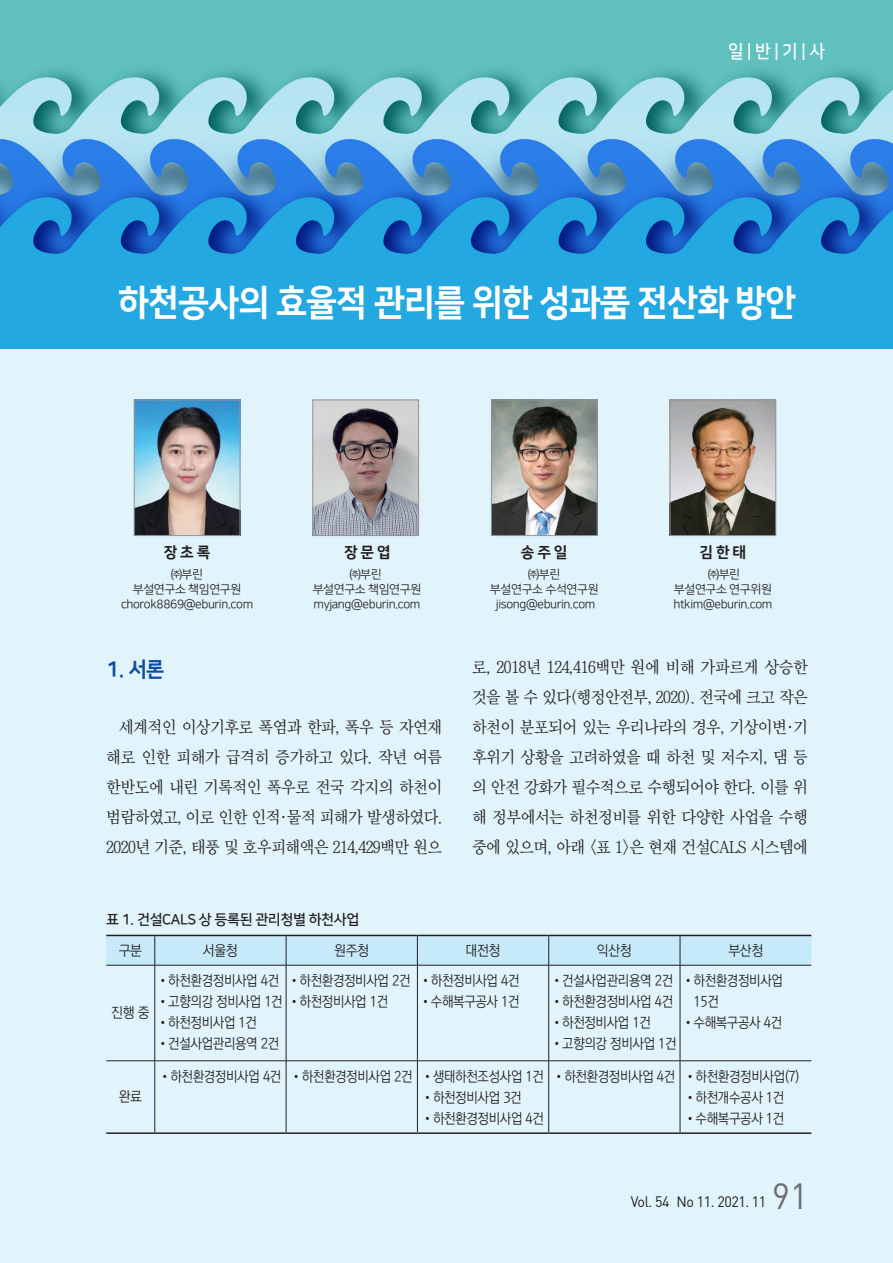
<style>
.page{position:relative;width:893px;height:1263px;background:#e1f4fc}
.page>*{position:absolute;margin:0;border:0;box-sizing:border-box;transform-origin:0 0}
._00_타이틀{font:36px "Nanum Square EB";letter-spacing:-.03em;color:#fff;scale:.95 1}
.t1{font:36px "DIN Pro";color:#6c6d70;scale:.95 1}
._1_중타이틀{font:21px "Nanum Square EB";color:#0d4da1;scale:.95 1}
.t2{font:18px "Nanum Square EB";color:#fff;scale:.95 1}
.t3{font:18px "Nanum Square B";color:#fff;scale:.95 1}
.t4{font:16.5px/30px "Chosun Sm";letter-spacing:-.03em;color:#231f20;text-align:justify}
.t5{font:15px "DIN Pro";letter-spacing:-.03em;color:#231f20;scale:.95 1}
._00_이름{font:15px "Nanum Square EB";color:#231f20}
._5_표안_윤고딕{font:14.25px/21px "Korean GD12 R";letter-spacing:-.03em;color:#231f20;scale:.92 1}
._5_표안_윤고딕-2{font:14.25px "Korean GD12 R";letter-spacing:-.03em;color:#231f20;scale:.95 1}
._4_표그림제목{font:14.25px "Nanum Square B";letter-spacing:-.03em;color:#231f20}
._00_소속{font:12px "Nanum Square R";letter-spacing:-.03em;color:#231f20}
</style>
<div class="page">
<img style="left:1px;top:0;width:892px;height:349px">
<img style="left:315px;top:402px;width:102px;height:132px">
<div style="left:313px;top:400px;width:106px;height:136px;border:1px solid #939598"></div>
<img style="left:493px;top:402px;width:102px;height:132px">
<div style="left:491px;top:400px;width:106px;height:136px;border:1px solid #939598"></div>
<img style="left:672px;top:402px;width:102px;height:132px">
<div style="left:670px;top:400px;width:106px;height:136px;border:1px solid #939598"></div>
<img style="left:136px;top:402px;width:102px;height:132px">
<div style="left:134px;top:400px;width:106px;height:136px;border:1px solid #939598"></div>
<svg style="left:106px;top:936px;width:705px;height:29px;background:#c2e5f5"></svg>
<hr style="left:106px;top:965px;width:49px;height:1px;background:#231f20">
<hr style="left:155px;top:965px;width:131px;height:1px;background:#231f20">
<hr style="left:155px;top:965px;width:1px;height:95px;background:#231f20">
<hr style="left:286px;top:965px;width:131px;height:1px;background:#231f20">
<hr style="left:286px;top:965px;width:1px;height:95px;background:#231f20">
<hr style="left:417px;top:965px;width:132px;height:1px;background:#231f20">
<hr style="left:417px;top:965px;width:1px;height:95px;background:#231f20">
<hr style="left:549px;top:965px;width:131px;height:1px;background:#231f20">
<hr style="left:548px;top:965px;width:1px;height:95px;background:#231f20">
<hr style="left:680px;top:965px;width:131px;height:1px;background:#231f20">
<hr style="left:680px;top:965px;width:1px;height:95px;background:#231f20">
<hr style="left:106px;top:1060px;width:49px;height:1px;background:#231f20">
<hr style="left:155px;top:1060px;width:131px;height:1px;background:#231f20">
<hr style="left:155px;top:1061px;width:1px;height:71px;background:#231f20">
<hr style="left:286px;top:1060px;width:131px;height:1px;background:#231f20">
<hr style="left:286px;top:1061px;width:1px;height:71px;background:#231f20">
<hr style="left:417px;top:1060px;width:132px;height:1px;background:#231f20">
<hr style="left:417px;top:1061px;width:1px;height:71px;background:#231f20">
<hr style="left:549px;top:1060px;width:131px;height:1px;background:#231f20">
<hr style="left:548px;top:1061px;width:1px;height:71px;background:#231f20">
<hr style="left:680px;top:1060px;width:131px;height:1px;background:#231f20">
<hr style="left:680px;top:1061px;width:1px;height:71px;background:#231f20">
<hr style="left:106px;top:935px;width:49px;height:1px;background:#231f20">
<hr style="left:155px;top:935px;width:131px;height:1px;background:#231f20">
<hr style="left:286px;top:935px;width:131px;height:1px;background:#231f20">
<hr style="left:417px;top:935px;width:132px;height:1px;background:#231f20">
<hr style="left:549px;top:935px;width:131px;height:1px;background:#231f20">
<hr style="left:680px;top:935px;width:131px;height:1px;background:#231f20">
<hr style="left:106px;top:1132px;width:49px;height:2px;background:#231f20">
<hr style="left:155px;top:1132px;width:131px;height:2px;background:#231f20">
<hr style="left:286px;top:1132px;width:131px;height:2px;background:#231f20">
<hr style="left:417px;top:1132px;width:132px;height:2px;background:#231f20">
<hr style="left:549px;top:1132px;width:131px;height:2px;background:#231f20">
<hr style="left:680px;top:1132px;width:131px;height:2px;background:#231f20">
<p class="t2" style="left:724px;top:42px;width:104px">일 | 반 | 기 | 사</p>
<p class="t3" style="left:728px;top:42px;width:103px">일 | 반 | 기 | 사</p>
<h1 class="_00_타이틀" style="left:223px;top:269px;width:478px">지하수자원 취약성 평가 지수 연구</h1>
<p class="_00_타이틀" style="left:118px;top:283px;width:715px">하천공사의 효율적 관리를 위한 성과품 전산화 방안</p>
<p class="_00_이름" style="left:164px;top:544px;width:48px">장 초 록</p>
<p class="_00_소속" style="left:171px;top:568px;width:34px">㈜부린</p>
<p class="_00_소속" style="left:133px;top:583px;width:110px">부설연구소 책임연구원</p>
<p class="_00_소속" style="left:121px;top:598px;width:134px">chorok8869@eburin.com</p>
<p class="_1_중타이틀" style="left:106px;top:658px;width:63px">1. 서론</p>
<p class="_00_이름" style="left:344px;top:544px;width:48px">장 문 엽</p>
<p class="_00_소속" style="left:350px;top:568px;width:34px">㈜부린</p>
<p class="_00_소속" style="left:313px;top:583px;width:110px">부설연구소 책임연구원</p>
<p class="_00_소속" style="left:313px;top:598px;width:109px">myjang@eburin.com</p>
<p class="t4" style="left:106px;top:712px;width:337px;text-indent:13px">세계적인 이상기후로 폭염과 한파, 폭우 등 자연재 해로 인한 피해가 급격히 증가하고 있다. 작년 여름 한반도에 내린 기록적인 폭우로 전국 각지의 하천이 범람하였고, 이로 인한 인적·물적 피해가 발생하였다.<br>2020년 기준, 태풍 및 호우피해액은 214,429백만 원으</p>
<p class="_00_이름" style="left:521px;top:544px;width:48px">송 주 일</p>
<p class="_00_소속" style="left:528px;top:568px;width:34px">㈜부린</p>
<p class="_00_소속" style="left:490px;top:583px;width:110px">부설연구소 수석연구원</p>
<p class="_00_소속" style="left:496px;top:598px;width:101px">jisong@eburin.com</p>
<p class="_00_이름" style="left:700px;top:544px;width:48px">김 한 태</p>
<p class="_00_소속" style="left:708px;top:568px;width:34px">㈜부린</p>
<p class="_00_소속" style="left:674px;top:583px;width:100px">부설연구소 연구위원</p>
<p class="_00_소속" style="left:673px;top:598px;width:100px">htkim@eburin.com</p>
<p class="t4" style="left:472px;top:652px;width:337px">로, 2018년 124,416백만 원에 비해 가파르게 상승한 것을 볼 수 있다(행정안전부, 2020). 전국에 크고 작은 하천이 분포되어 있는 우리나라의 경우, 기상이변·기 후위기 상황을 고려하였을 때 하천 및 저수지, 댐 등 의 안전 강화가 필수적으로 수행되어야 한다. 이를 위 해 정부에서는 하천정비를 위한 다양한 사업을 수행 중에 있으며, 아래 &lt;표 1&gt;은 현재 건설CALS 시스템에</p>
<p class="_4_표그림제목" style="left:106px;top:911px;width:254px">표 1. 건설CALS 상 등록된 관리청별 하천사업</p>
<p class="_5_표안_윤고딕-2" style="left:119px;top:943px;width:26px">구분</p>
<p class="_5_표안_윤고딕-2" style="left:203px;top:943px;width:38px">서울청</p>
<p class="_5_표안_윤고딕-2" style="left:334px;top:943px;width:38px">원주청</p>
<p class="_5_표안_윤고딕-2" style="left:466px;top:943px;width:38px">대전청</p>
<p class="_5_표안_윤고딕-2" style="left:597px;top:943px;width:38px">익산청</p>
<p class="_5_표안_윤고딕-2" style="left:728px;top:943px;width:38px">부산청</p>
<p class="_5_표안_윤고딕-2" style="left:111px;top:1005px;width:42px">진행 중</p>
<p class="_5_표안_윤고딕-2" style="left:119px;top:1089px;width:26px">완료</p>
<p class="_5_표안_윤고딕" style="left:157px;top:970px;width:134px">•하천환경정비사업 4건</p>
<p class="_5_표안_윤고딕" style="left:157px;top:991px;width:253px">•고향의강 정비사업 1건 •하천정비사업 1건</p>
<p class="_5_표안_윤고딕" style="left:157px;top:1012px;width:110px">•하천정비사업 1건</p>
<p class="_5_표안_윤고딕" style="left:157px;top:1033px;width:134px">•건설사업관리용역 2건</p>
<p class="_5_표안_윤고딕" style="left:288px;top:970px;width:134px">•하천환경정비사업 2건</p>
<p class="_5_표안_윤고딕" style="left:420px;top:970px;width:110px">•하천정비사업 4건</p>
<p class="_5_표안_윤고딕" style="left:420px;top:991px;width:110px">•수해복구공사 1건</p>
<p class="_5_표안_윤고딕" style="left:159px;top:1066px;width:134px">•하천환경정비사업 4건</p>
<p class="_5_표안_윤고딕" style="left:291px;top:1066px;width:134px">•하천환경정비사업 2건</p>
<p class="_5_표안_윤고딕" style="left:422px;top:1066px;width:134px">•생태하천조성사업 1건</p>
<p class="_5_표안_윤고딕" style="left:422px;top:1087px;width:110px">•하천정비사업 3건</p>
<p class="_5_표안_윤고딕" style="left:422px;top:1108px;width:134px">•하천환경정비사업 4건</p>
<p class="_5_표안_윤고딕" style="left:551px;top:970px;width:134px">•건설사업관리용역 2건</p>
<p class="_5_표안_윤고딕" style="left:551px;top:991px;width:134px">•하천환경정비사업 4건</p>
<p class="_5_표안_윤고딕" style="left:551px;top:1012px;width:110px">•하천정비사업 1건</p>
<p class="_5_표안_윤고딕" style="left:551px;top:1033px;width:138px">•고향의강 정비사업 1건</p>
<p class="_5_표안_윤고딕" style="left:693px;top:970px;width:99px;text-indent:-11px">•하천환경정비사업<br>15건</p>
<p class="_5_표안_윤고딕" style="left:682px;top:1012px;width:110px">•수해복구공사 4건</p>
<p class="_5_표안_윤고딕" style="left:553px;top:1066px;width:134px">•하천환경정비사업 4건</p>
<p class="_5_표안_윤고딕" style="left:684px;top:1066px;width:127px">•하천환경정비사업(7)</p>
<p class="_5_표안_윤고딕" style="left:684px;top:1087px;width:110px">•하천개수공사 1건</p>
<p class="_5_표안_윤고딕" style="left:684px;top:1108px;width:110px">•수해복구공사 1건</p>
<p class="t5" style="left:645px;top:1191px;width:129px">Vol. 53 No 2. 2020. 2</p>
<p class="t5" style="left:631px;top:1191px;width:144px">Vol. 54 No 11. 2021. 11</p>
<h1 class="t1" style="left:772px;top:1171px;width:39px">91</h1>
</div>
